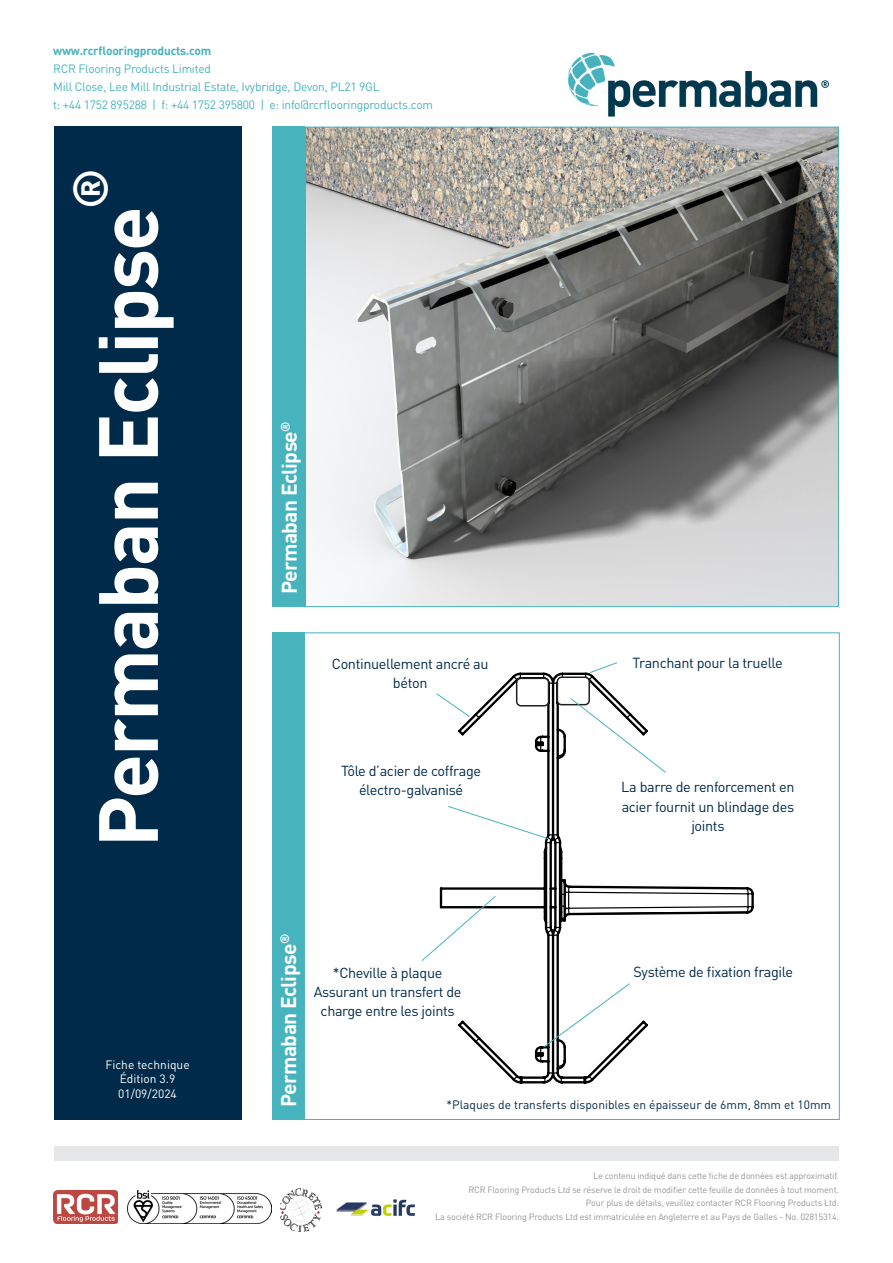
<style>
.page{position:relative;width:893px;height:1263px;background:#fff}
.page>*{position:absolute;margin:0;border:0;box-sizing:border-box;transform-origin:0 0}
.t1{font:700 82.5px "DIN Pro";letter-spacing:-.03em;color:#fff}
.t2{font:700 48.15px "DIN Pro";color:#fff}
.t3{font:700 21px "DIN Pro";letter-spacing:-.03em;color:#fff}
.body{font:14.4px/19.2px "DIN Pro";letter-spacing:-.025em;color:#002a49;text-align:center}
.t4{font:12px "DIN Pro";letter-spacing:-.02em;color:#47b3bd}
.t5{font:12px "DIN Pro";color:#002a49}
.t6{font:12px "DIN Pro";color:#fff}
.t7{font:700 12px "DIN Pro";letter-spacing:-.02em;color:#47b3bd}
.t8{font:9px "DIN Pro";letter-spacing:-.02em;color:#939598}
</style>
<div class="page">
<div style="left:54px;top:127px;width:188px;height:993px;background:#002a49"></div>
<div style="left:54px;top:1146px;width:785px;height:14px;background:#e6e7e9"></div>
<img style="left:568px;top:52px;width:261px;height:65px">
<svg style="left:593px;top:662px;width:24px;height:9px"></svg>
<svg style="left:439px;top:671px;width:157px;height:413px"></svg>
<svg style="left:474px;top:673px;width:280px;height:410px"></svg>
<div style="left:557px;top:677px;width:32px;height:28px;background:#fff;border-radius:4px"></div>
<div style="left:557px;top:676px;width:33px;height:29px;border:2px solid #231f20;border-radius:4px"></div>
<div style="left:517px;top:678px;width:31px;height:28px;background:#fff;border-radius:4px"></div>
<div style="left:516px;top:678px;width:33px;height:28px;border:2px solid #231f20;border-radius:4px"></div>
<img style="left:280px;top:1188px;width:41px;height:43px">
<img style="left:54px;top:1191px;width:64px;height:32px">
<img style="left:127px;top:1190px;width:145px;height:33px">
<img style="left:336px;top:1199px;width:80px;height:17px">
<div style="left:272px;top:127px;width:33px;height:480px;background:#47b3bd"></div>
<img style="left:307px;top:129px;width:530px;height:476px">
<div style="left:272px;top:632px;width:32px;height:488px;background:#47b3bd"></div>
<svg style="left:447px;top:805px;width:102px;height:35px"></svg>
<svg style="left:570px;top:697px;width:97px;height:76px"></svg>
<svg style="left:421px;top:895px;width:76px;height:67px"></svg>
<svg style="left:543px;top:982px;width:88px;height:66px"></svg>
<p class="t7" style="left:53px;top:42px;width:160px">www.rcrflooringproducts.com</p>
<p class="t4" style="left:53px;top:60px;width:159px">RCR Flooring Products Limited</p>
<p class="t4" style="left:53px;top:78px;width:328px">Mill Close, Lee Mill Industrial Estate, Ivybridge, Devon, PL21 9GL</p>
<p class="t4" style="left:53px;top:96px;width:381px">t: +44 1752 895288 | f: +44 1752 395800 | e: info@rcrflooringproducts.com</p>
<p class="t2" style="left:58px;top:209px;width:42px;rotate:-90deg">®</p>
<p class="t1" style="left:72px;top:847px;width:643px;rotate:-90deg">Permaban Eclipse</p>
<p class="t6" style="left:105px;top:1056px;width:86px">Fiche technique</p>
<p class="t6" style="left:120px;top:1071px;width:57px">Édition 3.9</p>
<p class="t6" style="left:118px;top:1085px;width:60px">01/09/2024</p>
<p class="t3" style="left:275px;top:594px;width:174px;rotate:-90deg">Permaban Eclipse<sup>®</sup></p>
<p class="body" style="left:332px;top:653px;width:158px">Continuellement ancré au</p>
<p class="body" style="left:632px;top:652px;width:152px">Tranchant pour la truelle</p>
<p class="body" style="left:393px;top:673px;width:36px">béton</p>
<p class="body" style="left:341px;top:760px;width:142px">Tôle d’acier de coffrage électro-galvanisé</p>
<p class="body" style="left:621px;top:777px;width:175px">La barre de renforcement en acier fournit un blindage des joints</p>
<p class="t3" style="left:274px;top:1107px;width:174px;rotate:-90deg">Permaban Eclipse<sup>®</sup></p>
<p class="body" style="left:314px;top:962px;width:149px">*Cheville à plaque<br>Assurant un transfert de charge entre les joints</p>
<p class="body" style="left:633px;top:962px;width:161px">Système de fixation fragile</p>
<p class="t5" style="left:446px;top:1097px;width:386px">*Plaques de transferts disponibles en épaisseur de 6mm, 8mm et 10mm</p>
<p class="t8" style="left:593px;top:1170px;width:247px">Le contenu indiqué dans cette fiche de données est approximatif.</p>
<p class="t8" style="left:468px;top:1183px;width:372px">RCR Flooring Products Ltd se réserve le droit de modifier cette feuille de données à tout moment.</p>
<p class="t8" style="left:586px;top:1197px;width:255px">Pour plus de détails, veuillez contacter RCR Flooring Products Ltd.</p>
<p class="t8" style="left:435px;top:1210px;width:405px">La société RCR Flooring Products Ltd est immatriculée en Angleterre et au Pays de Galles - No. 02815314.</p>
</div>
